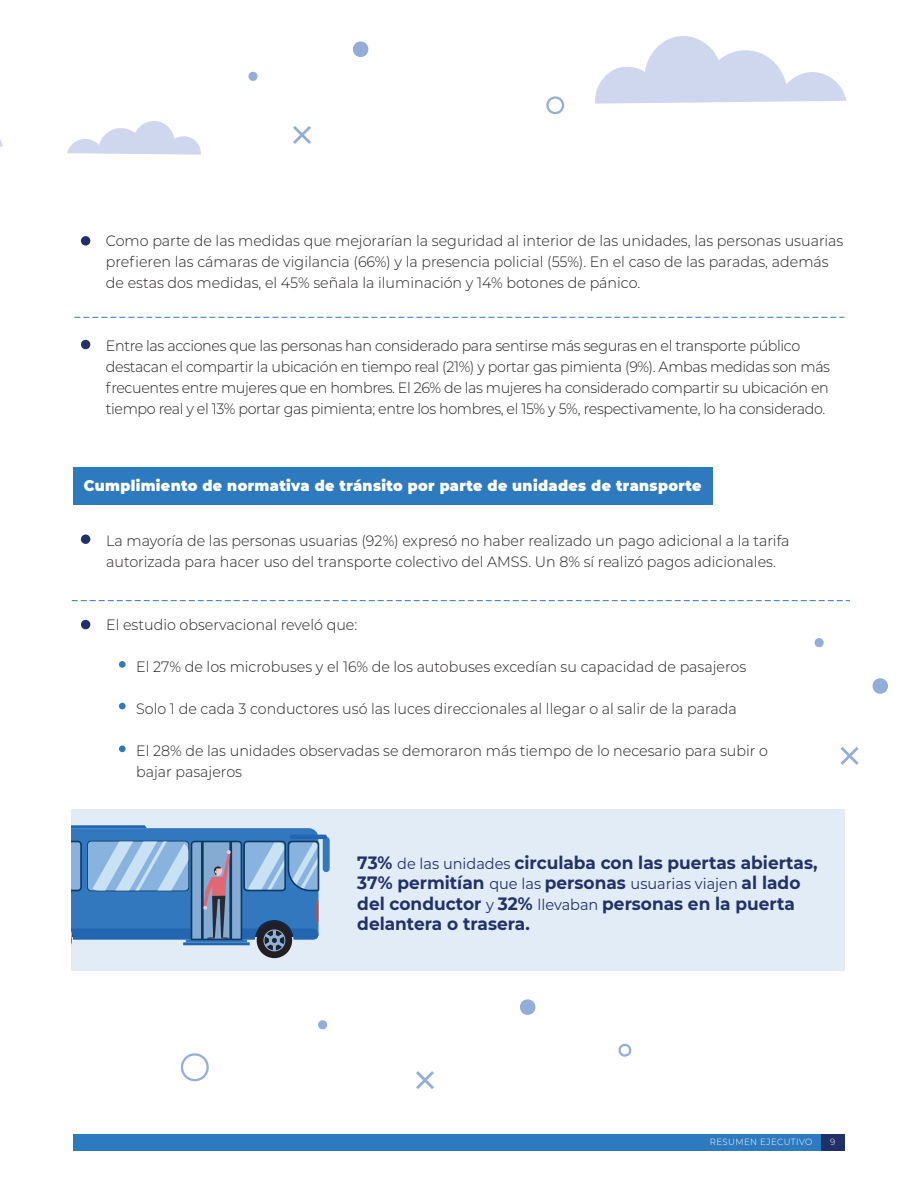
<style>
.page{position:relative;width:918px;height:1188px;background:#fff}
.page>*{position:absolute;margin:0;border:0;box-sizing:border-box;transform-origin:0 0}
.t1{font:700 17.85px/20.4px "Montserrat";color:#223168;scale:.95 1}
.t2{font:300 15px/21px "Montserrat";color:#231f20;scale:.95 1}
.t3{font:300 15px/21px "Montserrat";letter-spacing:-.025em;color:#231f20;scale:.95 1}
.t4{font:900 15px "Montserrat";letter-spacing:.025em;color:#fff;scale:.95 1}
.t5{font:300 9px "Montserrat";letter-spacing:.05em;color:#fff;scale:.95 1}
.s1{font-weight:400;font-size:15.3px}
</style>
<div class="page">
<div style="left:72px;top:809px;width:773px;height:162px;background:#e2ecf6"></div>
<svg style="left:72px;top:825px;width:258px;height:133px"></svg>
<div style="left:81px;top:535px;width:9px;height:9px;background:#203168;border-radius:50%"></div>
<svg style="left:72px;top:600px;width:778px;height:1px"></svg>
<div style="left:81px;top:620px;width:9px;height:9px;background:#203168;border-radius:50%"></div>
<div style="left:73px;top:467px;width:640px;height:38px;background:#2e7abf"></div>
<div style="left:119px;top:661px;width:7px;height:7px;background:#2e7abf;border-radius:50%"></div>
<div style="left:119px;top:703px;width:7px;height:6px;background:#2e7abf;border-radius:50%"></div>
<div style="left:119px;top:745px;width:7px;height:7px;background:#2e7abf;border-radius:50%"></div>
<div style="left:74px;top:1134px;width:747px;height:17px;background:#2e7abf"></div>
<div style="left:821px;top:1134px;width:23px;height:17px;background:#203168"></div>
<svg style="left:416px;top:1071px;width:18px;height:18px"></svg>
<svg style="left:618px;top:1043px;width:14px;height:14px"></svg>
<svg style="left:180px;top:1053px;width:29px;height:29px"></svg>
<svg style="left:520px;top:999px;width:16px;height:16px"></svg>
<svg style="left:318px;top:1020px;width:10px;height:10px"></svg>
<div style="left:81px;top:236px;width:9px;height:10px;background:#203168;border-radius:50%"></div>
<svg style="left:74px;top:317px;width:770px;height:1px"></svg>
<div style="left:81px;top:340px;width:9px;height:9px;background:#203168;border-radius:50%"></div>
<svg style="left:0;top:139px;width:3px;height:8px"></svg>
<svg style="left:67px;top:121px;width:134px;height:34px"></svg>
<svg style="left:595px;top:36px;width:251px;height:68px"></svg>
<svg style="left:293px;top:126px;width:18px;height:18px"></svg>
<svg style="left:546px;top:97px;width:19px;height:18px"></svg>
<svg style="left:353px;top:41px;width:16px;height:16px"></svg>
<svg style="left:248px;top:71px;width:10px;height:10px"></svg>
<svg style="left:841px;top:747px;width:18px;height:18px"></svg>
<svg style="left:872px;top:678px;width:16px;height:16px"></svg>
<svg style="left:814px;top:638px;width:10px;height:10px"></svg>
<p class="t2" style="left:106px;top:229px;width:778px">Como parte de las medidas que mejorarían la seguridad al interior de las unidades, las personas usuarias prefieren las cámaras de vigilancia (66%) y la presencia policial (55%). En el caso de las paradas, además de estas dos medidas, el 45% señala la iluminación y 14% botones de pánico.</p>
<p class="t3" style="left:106px;top:334px;width:764px">Entre las acciones que las personas han considerado para sentirse más seguras en el transporte público destacan el compartir la ubicación en tiempo real (21%) y portar gas pimienta (9%). Ambas medidas son más frecuentes entre mujeres que en hombres. El 26% de las mujeres ha considerado compartir su ubicación en tiempo real y el 13% portar gas pimienta; entre los hombres, el 15% y 5%, respectivamente, lo ha considerado.</p>
<p class="t4" style="left:84px;top:475px;width:652px">Cumplimiento de normativa de tránsito por parte de unidades de transporte</p>
<p class="t2" style="left:106px;top:529px;width:721px">La mayoría de las personas usuarias (92%) expresó no haber realizado un pago adicional a la tarifa autorizada para hacer uso del transporte colectivo del AMSS. Un 8% sí realizó pagos adicionales.</p>
<p class="t2" style="left:106px;top:613px;width:266px">El estudio observacional reveló que:</p>
<p class="t2" style="left:136px;top:655px;width:644px">El 27% de los microbuses y el 16% de los autobuses excedían su capacidad de pasajeros</p>
<p class="t2" style="left:136px;top:697px;width:634px">Solo 1 de cada 3 conductores usó las luces direccionales al llegar o al salir de la parada</p>
<p class="t2" style="left:136px;top:739px;width:667px">El 28% de las unidades observadas se demoraron más tiempo de lo necesario para subir o bajar pasajeros</p>
<p class="t1" style="left:357px;top:852px;width:486px">73% <span class="s1">de las unidades</span> circulaba con las puertas abiertas, 37% permitían <span class="s1">que las</span> personas <span class="s1">usuarias viajen</span> al lado del conductor <span class="s1">y</span> 32% <span class="s1">llevaban</span> personas en la puerta delantera o trasera.</p>
<p class="t5" style="left:710px;top:1136px;width:109px">RESUMEN EJECUTIVO</p>
<p class="t5" style="left:830px;top:1136px;width:7px">9</p>
</div>
